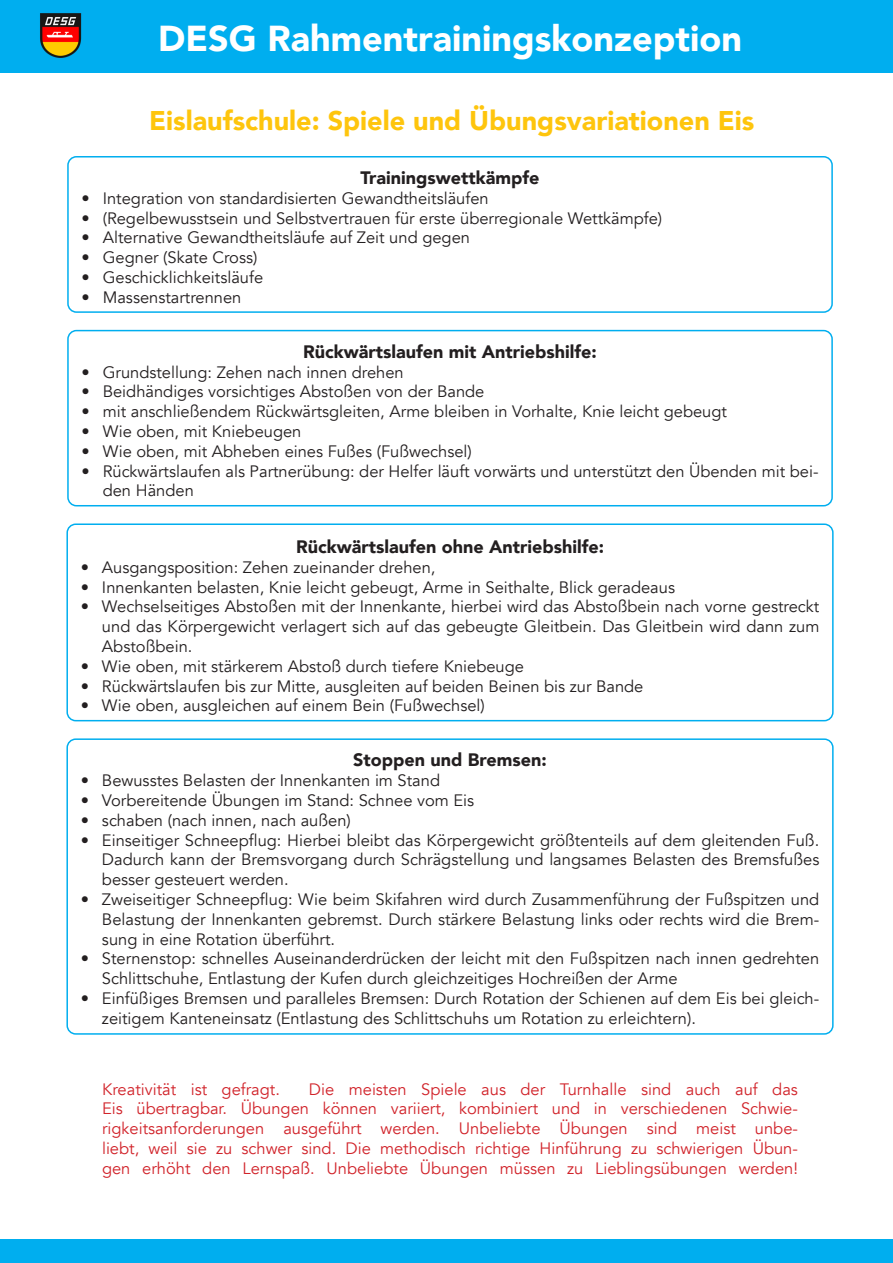
<style>
.page{position:relative;width:893px;height:1263px;background:#fff}
.page>*{position:absolute;margin:0;border:0;box-sizing:border-box;transform-origin:0 0}
.t1{font:900 36px "Avenir";color:#fff}
.t2{font:900 27px "Avenir";color:#fec50d}
.Textbox_Überschrift{font:900 18px "Avenir";color:#231f20}
.t3{font:16.5px/19.8px "Avenir";color:#231f20}
.t4{font:16.5px/19.8px "Avenir";color:#d1232a;text-align:justify}
</style>
<div class="page">
<div style="left:0;top:0;width:893px;height:73px;background:#00aeef"></div>
<div style="left:0;top:1239px;width:893px;height:24px;background:#00aeef"></div>
<img style="left:40px;top:13px;width:42px;height:45px">
<div style="left:67px;top:330px;width:766px;height:176px;border:2px solid #00aeef;border-radius:9px"></div>
<div style="left:66px;top:523px;width:768px;height:198px;border:2px solid #00aeef;border-radius:9px"></div>
<div style="left:66px;top:738px;width:768px;height:297px;border:2px solid #00aeef;border-radius:9px"></div>
<div style="left:67px;top:156px;width:766px;height:157px;border:2px solid #00aeef;border-radius:9px"></div>
<h1 class="t1" style="left:158px;top:8px;width:585px">DESG Rahmentrainingskonzeption</h1>
<p class="t2" style="left:149px;top:97px;width:607px">Eislaufschule: Spiele und Übungsvariationen Eis</p>
<p class="Textbox_Überschrift" style="left:360px;top:162px;width:181px">Trainingswettkämpfe</p>
<p class="t3" style="left:81px;top:189px;width:409px">• Integration von standardisierten Gewandtheitsläufen</p>
<p class="t3" style="left:81px;top:208px;width:582px">• (Regelbewusstsein und Selbstvertrauen für erste überregionale Wettkämpfe)</p>
<p class="t3" style="left:81px;top:228px;width:390px">• Alternative Gewandtheitsläufe auf Zeit und gegen</p>
<p class="t3" style="left:81px;top:248px;width:177px">• Gegner (Skate Cross)</p>
<p class="t3" style="left:81px;top:268px;width:183px">• Geschicklichkeitsläufe</p>
<p class="t3" style="left:81px;top:288px;width:161px">• Massenstartrennen</p>
<p class="Textbox_Überschrift" style="left:303px;top:336px;width:295px">Rückwärtslaufen mit Antriebshilfe:</p>
<p class="t3" style="left:81px;top:362px;width:324px">• Grundstellung: Zehen nach innen drehen</p>
<p class="t3" style="left:81px;top:382px;width:404px">• Beidhändiges vorsichtiges Abstoßen von der Bande</p>
<p class="t3" style="left:81px;top:402px;width:647px">• mit anschließendem Rückwärtsgleiten, Arme bleiben in Vorhalte, Knie leicht gebeugt</p>
<p class="t3" style="left:81px;top:422px;width:221px">• Wie oben, mit Kniebeugen</p>
<p class="t3" style="left:81px;top:442px;width:392px">• Wie oben, mit Abheben eines Fußes (Fußwechsel)</p>
<p class="t3" style="left:103px;top:461px;width:717px;text-indent:-21px">• Rückwärtslaufen als Partnerübung: der Helfer läuft vorwärts und unterstützt den Übenden mit bei&shy;den Händen</p>
<p class="Textbox_Überschrift" style="left:296px;top:531px;width:309px">Rückwärtslaufen ohne Antriebshilfe:</p>
<p class="t3" style="left:81px;top:557px;width:356px">• Ausgangsposition: Zehen zueinander drehen,</p>
<p class="t3" style="left:81px;top:577px;width:596px">• Innenkanten belasten, Knie leicht gebeugt, Arme in Seithalte, Blick geradeaus</p>
<p class="t3" style="left:102px;top:597px;width:719px;text-align:justify;text-indent:-21px">• Wechselseitiges Abstoßen mit der Innenkante, hierbei wird das Abstoßbein nach vorne gestreckt und das Körpergewicht verlagert sich auf das gebeugte Gleitbein. Das Gleitbein wird dann zum Abstoßbein.</p>
<p class="t3" style="left:81px;top:656px;width:445px">• Wie oben, mit stärkerem Abstoß durch tiefere Kniebeuge</p>
<p class="t3" style="left:81px;top:676px;width:564px">• Rückwärtslaufen bis zur Mitte, ausgleiten auf beiden Beinen bis zur Bande</p>
<p class="t3" style="left:81px;top:696px;width:406px">• Wie oben, ausgleichen auf einem Bein (Fußwechsel)</p>
<p class="Textbox_Überschrift" style="left:353px;top:745px;width:195px">Stoppen und Bremsen:</p>
<p class="t3" style="left:81px;top:771px;width:361px">• Bewusstes Belasten der Innenkanten im Stand</p>
<p class="t3" style="left:81px;top:791px;width:395px">• Vorbereitende Übungen im Stand: Schnee vom Eis</p>
<p class="t3" style="left:81px;top:810px;width:272px">• schaben (nach innen, nach außen)</p>
<p class="t3" style="left:102px;top:830px;width:719px;text-align:justify;text-indent:-21px">• Einseitiger Schneepflug: Hierbei bleibt das Körpergewicht größtenteils auf dem gleitenden Fuß.<br>Dadurch kann der Bremsvorgang durch Schrägstellung und langsames Belasten des Bremsfußes besser gesteuert werden.</p>
<p class="t3" style="left:102px;top:890px;width:719px;text-align:justify;text-indent:-21px">• Zweiseitiger Schneepflug: Wie beim Skifahren wird durch Zusammenführung der Fußspitzen und Belastung der Innenkanten gebremst. Durch stärkere Belastung links oder rechts wird die Brem&shy;sung in eine Rotation überführt.</p>
<p class="t3" style="left:102px;top:949px;width:719px;text-indent:-21px">• Sternenstop: schnelles Auseinanderdrücken der leicht mit den Fußspitzen nach innen gedrehten<br>Schlittschuhe, Entlastung der Kufen durch gleichzeitiges Hochreißen der Arme</p>
<p class="t3" style="left:102px;top:989px;width:719px;text-indent:-21px">• Einfüßiges Bremsen und paralleles Bremsen: Durch Rotation der Schienen auf dem Eis bei gleich&shy;zeitigem Kanteneinsatz (Entlastung des Schlittschuhs um Rotation zu erleichtern).</p>
<p class="t4" style="left:102px;top:1079px;width:179px">Kreativität ist gefragt.</p>
<p class="t4" style="left:309px;top:1079px;width:490px">Die meisten Spiele aus der Turnhalle sind auch auf das</p>
<p class="t4" style="left:102px;top:1099px;width:697px">Eis übertragbar. Übungen können variiert, kombiniert und in verschiedenen Schwie&shy;rigkeitsanforderungen ausgeführt werden. Unbeliebte Übungen sind meist unbe&shy;liebt, weil sie zu schwer sind. Die methodisch richtige Hinführung zu schwierigen Übun&shy;gen erhöht den Lernspaß. Unbeliebte Übungen müssen zu Lieblingsübungen werden!</p>
</div>
